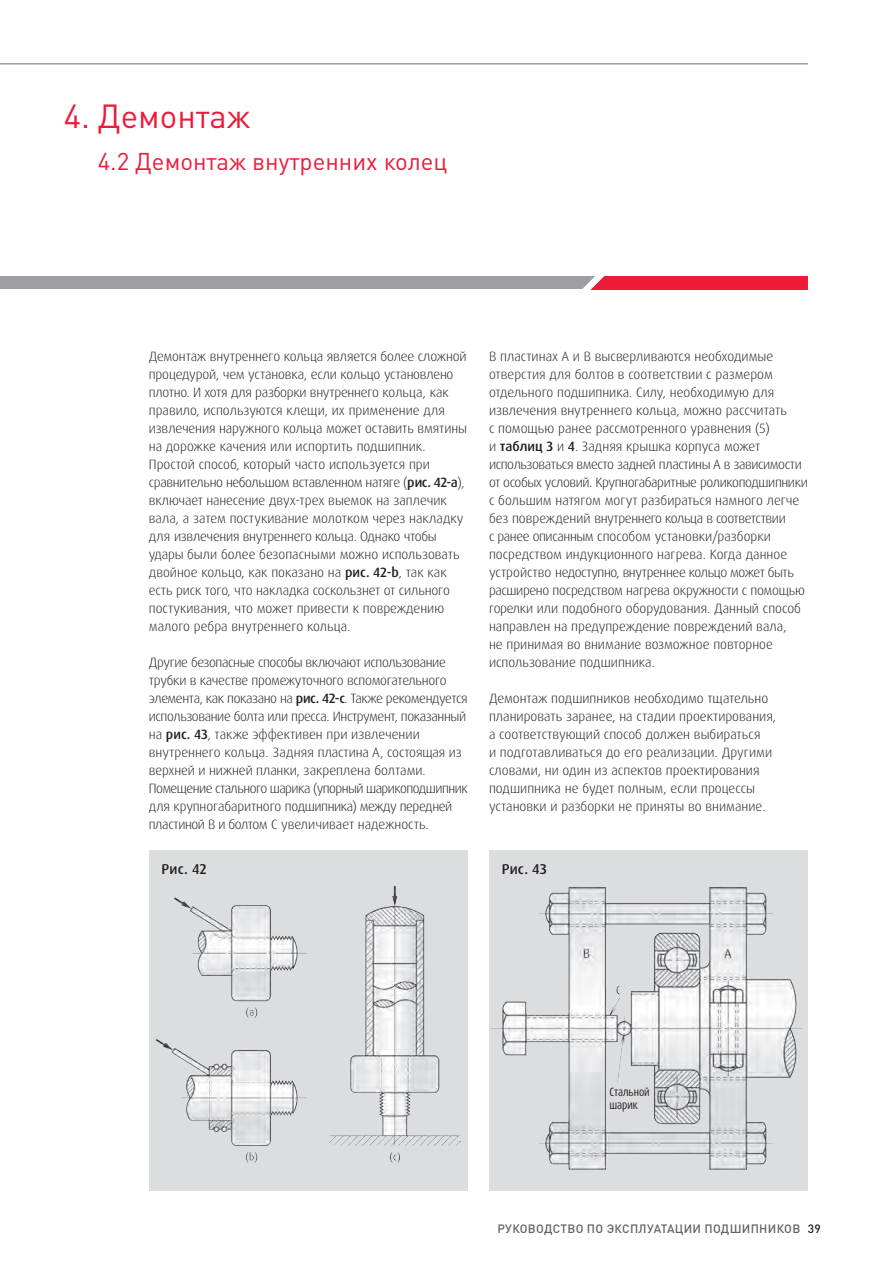
<style>
.page{position:relative;width:893px;height:1263px;background:#fff}
.page>*{position:absolute;margin:0;border:0;box-sizing:border-box;transform-origin:0 0}
.t1{font:33px "DIN Pro";color:#ed1a3a}
.t2{font:24px "DIN Pro";color:#ed1a3a}
.t3{font:500 14.25px "Dax Pro";letter-spacing:.01em;color:#231f20}
.t4{font:300 13.5px/18px "Dax Pro";letter-spacing:-.01em;color:#231f20}
.t5{font:300 13.5px/18px "Dax Pro";letter-spacing:-.03em;color:#231f20}
.t6{font:500 12px "DIN Pro";letter-spacing:.025em;color:#636366}
.t7{font:12px/13.5px "Dax Pro";color:#231f20;scale:.83 1}
.s1{font-weight:500}
.s2{color:#231f20}
</style>
<div class="page">
<hr style="left:0;top:63px;width:808px;height:2px;background:#9d9fa2">
<div style="left:0;top:276px;width:808px;height:13px;background:#9d9fa2"></div>
<svg style="left:582px;top:276px;width:226px;height:14px;background:#eb2644"></svg>
<div style="left:149px;top:850px;width:319px;height:341px;background:#dcdddf"></div>
<img style="left:156px;top:886px;width:305px;height:277px">
<div style="left:489px;top:850px;width:319px;height:341px;background:#dcdddf"></div>
<img style="left:491px;top:887px;width:310px;height:282px">
<p class="t1" style="left:64px;top:93px;width:188px">4. Демонтаж</p>
<p class="t2" style="left:98px;top:145px;width:351px">4.2 Демонтаж внутренних колец</p>
<p class="t4" style="left:149px;top:348px;width:320px">Демонтаж внутреннего кольца является более сложной процедурой, чем установка, если кольцо установлено плотно. И хотя для разборки внутреннего кольца, как правило, используются клещи, их применение для извлечения наружного кольца может оставить вмятины на дорожке качения или испортить подшипник.<br>Простой способ, который часто используется при сравнительно небольшом вставленном натяге (<span class="s1">рис. 42-а</span>), включает нанесение двух-трех выемок на заплечик вала, а затем постукивание молотком через накладку для извлечения внутреннего кольца. Однако чтобы удары были более безопасными можно использовать двойное кольцо, как показано на <span class="s1">рис. 42-b</span>, так как есть риск того, что накладка соскользнет от сильного постукивания, что может привести к повреждению малого ребра внутреннего кольца.</p>
<p class="t5" style="left:149px;top:654px;width:320px">Другие безопасные способы включают использование трубки в качестве промежуточного вспомогательного элемента, как показано на <span class="s1">рис. 42-с</span>. Также рекомендуется использование болта или пресса. Инструмент, показанный на <span class="s1">рис. 43</span>, также эффективен при извлечении внутреннего кольца. Задняя пластина А, состоящая из верхней и нижней планки, закреплена болтами.<br>Помещение стального шарика (упорный шарикоподшипник для крупногабаритного подшипника) между передней пластиной В и болтом С увеличивает надежность.</p>
<p class="t3" style="left:162px;top:860px;width:47px">Рис. 42</p>
<p class="t4" style="left:489px;top:348px;width:299px">В пластинах А и В высверливаются необходимые отверстия для болтов в соответствии с размером отдельного подшипника. Силу, необходимую для извлечения внутреннего кольца, можно рассчитать</p>
<p class="t4" style="left:489px;top:420px;width:282px">с помощью ранее рассмотренного уравнения (5)</p>
<p class="t4" style="left:489px;top:438px;width:320px">и <span class="s1">таблиц 3</span> и <span class="s1">4</span>. Задняя крышка корпуса может использоваться вместо задней пластины А в зависимости от особых условий. Крупногабаритные роликоподшипники с большим натягом могут разбираться намного легче без повреждений внутреннего кольца в соответствии<br>с ранее описанным способом установки/разборки посредством индукционного нагрева. Когда данное устройство недоступно, внутреннее кольцо может быть расширено посредством нагрева окружности с помощью горелки или подобного оборудования. Данный способ направлен на предупреждение повреждений вала,</p>
<p class="t4" style="left:489px;top:636px;width:285px">не принимая во внимание возможное повторное использование подшипника.</p>
<p class="t4" style="left:489px;top:690px;width:289px">Демонтаж подшипников необходимо тщательно планировать заранее, на стадии проектирования,</p>
<p class="t4" style="left:489px;top:726px;width:273px">а соответствующий способ должен выбираться</p>
<p class="t4" style="left:489px;top:744px;width:285px">и подготавливаться до его реализации. Другими словами, ни один из аспектов проектирования подшипника не будет полным, если процессы установки и разборки не приняты во внимание.</p>
<p class="t3" style="left:502px;top:860px;width:47px">Рис. 43</p>
<p class="t7" style="left:609px;top:1085px;width:50px">Стальной шарик</p>
<p class="t6" style="left:497px;top:1221px;width:325px">РУКОВОДСТВО ПО ЭКСПЛУАТАЦИИ ПОДШИПНИКОВ <span class="s2">39</span></p>
</div>
